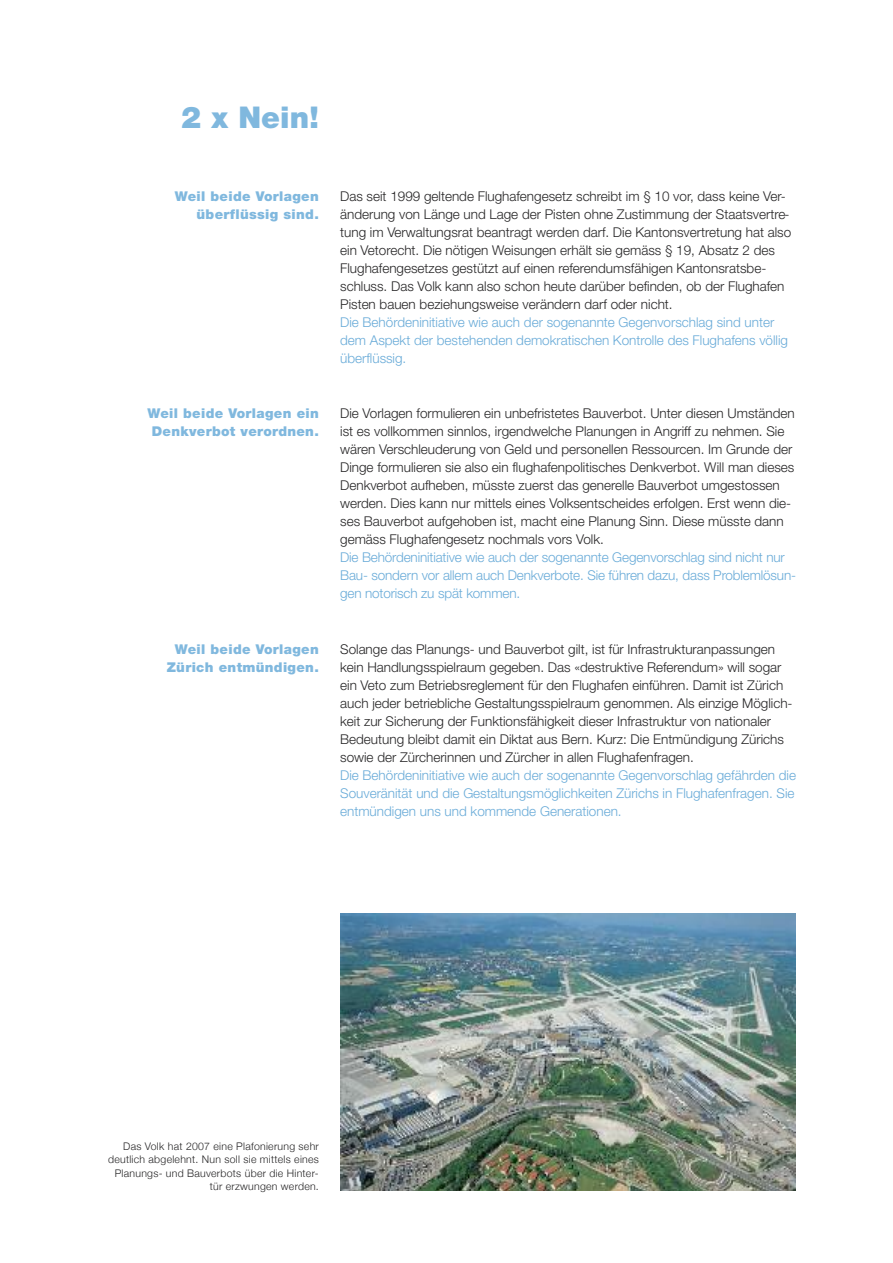
<style>
.page{position:relative;width:893px;height:1263px;background:#fff}
.page>*{position:absolute;margin:0;border:0;box-sizing:border-box;transform-origin:0 0}
.t1{font:900 30px "Helvetica Neue";color:#80b8de}
.t2{font:300 13.5px/18px "Helvetica Neue";color:#272627}
.t3{font:300 13.5px/18px "Helvetica Neue";color:#69abd8}
.t4{font:900 13.5px/18px "Helvetica Neue";letter-spacing:.025em;color:#80b8de;text-align:right}
.t5{font:300 10.5px/13.5px "Helvetica Neue";letter-spacing:.025em;color:#272627;text-align:right}
</style>
<div class="page">
<img style="left:341px;top:913px;width:454px;height:278px">
<h1 class="t1" style="left:181px;top:106px;width:139px">2 x Nein!</h1>
<p class="t4" style="left:175px;top:188px;width:146px">Weil beide Vorlagen überflüssig sind.</p>
<p class="t2" style="left:340px;top:188px;width:453px">Das seit 1999 geltende Flughafengesetz schreibt im § 10 vor, dass keine Ver&shy;änderung von Länge und Lage der Pisten ohne Zustimmung der Staatsvertre&shy;tung im Verwaltungsrat beantragt werden darf. Die Kantonsvertretung hat also ein Vetorecht. Die nötigen Weisungen erhält sie gemäss § 19, Absatz 2 des Flughafengesetzes gestützt auf einen referendumsfähigen Kantonsratsbe&shy;schluss. Das Volk kann also schon heute darüber befinden, ob der Flughafen Pisten bauen beziehungsweise verändern darf oder nicht.</p>
<p class="t3" style="left:340px;top:314px;width:449px">Die Behördeninitiative wie auch der sogenannte Gegenvorschlag sind unter dem Aspekt der bestehenden demokratischen Kontrolle des Flughafens völlig überflüssig.</p>
<p class="t4" style="left:148px;top:405px;width:173px;text-align:center">Weil beide Vorlagen ein<br>Denkverbot verordnen.</p>
<p class="t2" style="left:340px;top:405px;width:456px">Die Vorlagen formulieren ein unbefristetes Bauverbot. Unter diesen Umständen ist es vollkommen sinnlos, irgendwelche Planungen in Angriff zu nehmen. Sie wären Verschleuderung von Geld und personellen Ressourcen. Im Grunde der Dinge formulieren sie also ein flughafenpolitisches Denkverbot. Will man dieses Denkverbot aufheben, müsste zuerst das generelle Bauverbot umgestossen werden. Dies kann nur mittels eines Volksentscheides erfolgen. Erst wenn die&shy;ses Bauverbot aufgehoben ist, macht eine Planung Sinn. Diese müsste dann gemäss Flughafengesetz nochmals vors Volk.</p>
<p class="t3" style="left:340px;top:549px;width:457px">Die Behördeninitiative wie auch der sogenannte Gegenvorschlag sind nicht nur<br>Bau- sondern vor allem auch Denkverbote. Sie führen dazu, dass Problemlösun&shy;gen notorisch zu spät kommen.</p>
<p class="t4" style="left:167px;top:641px;width:154px">Weil beide Vorlagen<br>Zürich entmündigen.</p>
<p class="t2" style="left:340px;top:641px;width:454px">Solange das Planungs- und Bauverbot gilt, ist für Infrastrukturanpassungen kein Handlungsspielraum gegeben. Das «destruktive Referendum» will sogar ein Veto zum Betriebsreglement für den Flughafen einführen. Damit ist Zürich auch jeder betriebliche Gestaltungsspielraum genommen. Als einzige Möglich&shy;keit zur Sicherung der Funktionsfähigkeit dieser Infrastruktur von nationaler Bedeutung bleibt damit ein Diktat aus Bern. Kurz: Die Entmündigung Zürichs sowie der Zürcherinnen und Zürcher in allen Flughafenfragen.</p>
<p class="t3" style="left:340px;top:767px;width:457px;text-align:justify">Die Behördeninitiative wie auch der sogenannte Gegenvorschlag gefährden die Souveränität und die Gestaltungsmöglichkeiten Zürichs in Flughafenfragen. Sie entmündigen uns und kommende Generationen.</p>
<p class="t5" style="left:108px;top:1139px;width:212px">Das Volk hat 2007 eine Plafonierung sehr deutlich abgelehnt. Nun soll sie mittels eines Planungs- und Bauverbots über die Hinter&shy;tür erzwungen werden.</p>
</div>
